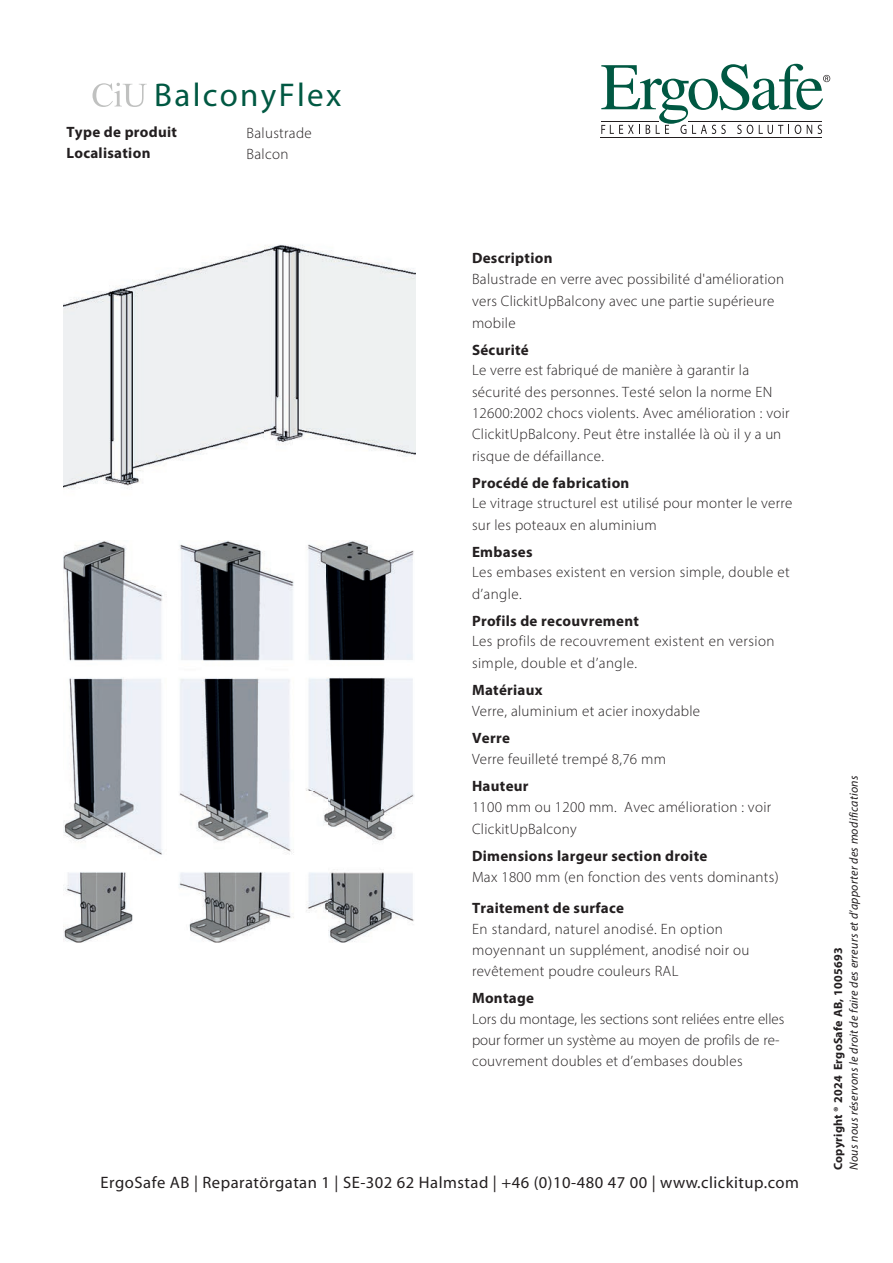
<style>
.page{position:relative;width:893px;height:1263px;background:#fff}
.page>*{position:absolute;margin:0;border:0;box-sizing:border-box;transform-origin:0 0}
.t1{font:33px "Myriad Pro";letter-spacing:.07em;color:#005842}
.t2{font:16.65px "Myriad";letter-spacing:.03em;color:#231f20}
.t3{font:300 15px/21.3px "Myriad Pro";letter-spacing:.02em;color:#231f20}
.t4{font:700 15px/20.2px "Myriad Pro";letter-spacing:.02em;color:#231f20}
.t5{font:300 15px/21.3px "Myriad Pro";color:#231f20}
.t6{font:italic 12px "Myriad Pro";letter-spacing:.02em;color:#231f20}
.t7{font:700 12px "Myriad Pro";letter-spacing:.02em;color:#231f20}
</style>
<div class="page">
<img style="left:64px;top:540px;width:350px;height:403px">
<img style="left:64px;top:244px;width:351px;height:245px">
<svg style="left:93px;top:83px;width:54px;height:24px"></svg>
<hr style="left:601px;top:137px;width:221px;height:1px;background:#231f20">
<svg style="left:601px;top:64px;width:229px;height:70px"></svg>
<h1 class="t1" style="left:154px;top:75px;width:189px">BalconyFlex</h1>
<p class="t4" style="left:66px;top:122px;width:112px">Type de produit<br>Localisation</p>
<p class="t3" style="left:247px;top:123px;width:67px">Balustrade<br>Balcon</p>
<p class="t4" style="left:472px;top:248px;width:82px">Description</p>
<p class="t3" style="left:472px;top:268px;width:314px;line-height:21.8px">Balustrade en verre avec possibilité d'amélioration vers ClickitUpBalcony avec une partie supérieure mobile</p>
<p class="t4" style="left:472px;top:339px;width:58px">Sécurité</p>
<p class="t3" style="left:472px;top:360px;width:319px">Le verre est fabriqué de manière à garantir la sécurité des personnes. Testé selon la norme EN 12600:2002 chocs violents. Avec amélioration : voir ClickitUpBalcony. Peut être installée là où il y a un risque de défaillance.</p>
<p class="t4" style="left:472px;top:472px;width:159px">Procédé de fabrication</p>
<p class="t3" style="left:472px;top:493px;width:322px">Le vitrage structurel est utilisé pour monter le verre sur les poteaux en aluminium</p>
<p class="t4" style="left:472px;top:541px;width:62px">Embases</p>
<p class="t3" style="left:472px;top:562px;width:319px">Les embases existent en version simple, double et d’angle.</p>
<p class="t4" style="left:472px;top:610px;width:168px">Profils de recouvrement</p>
<p class="t3" style="left:472px;top:631px;width:304px">Les profils de recouvrement existent en version simple, double et d’angle.</p>
<p class="t4" style="left:472px;top:679px;width:72px">Matériaux</p>
<p class="t3" style="left:472px;top:700px;width:230px">Verre, aluminium et acier inoxydable</p>
<p class="t4" style="left:472px;top:727px;width:39px">Verre</p>
<p class="t3" style="left:472px;top:748px;width:196px">Verre feuilleté trempé 8,76 mm</p>
<p class="t4" style="left:472px;top:775px;width:58px">Hauteur</p>
<p class="t3" style="left:472px;top:796px;width:301px;line-height:21.8px">1100 mm ou 1200 mm. Avec amélioration : voir<br>ClickitUpBalcony</p>
<p class="t4" style="left:472px;top:845px;width:237px">Dimensions largeur section droite</p>
<p class="t3" style="left:472px;top:866px;width:308px">Max 1800 mm (en fonction des vents dominants)</p>
<p class="t4" style="left:472px;top:897px;width:154px">Traitement de surface</p>
<p class="t3" style="left:472px;top:918px;width:279px">En standard, naturel anodisé. En option moyennant un supplément, anodisé noir ou revêtement poudre couleurs RAL</p>
<p class="t4" style="left:472px;top:987px;width:64px">Montage</p>
<p class="t5" style="left:472px;top:1008px;width:314px">Lors du montage, les sections sont reliées entre elles pour former un système au moyen de profils de re&shy;couvrement doubles et d’embases doubles</p>
<p class="t2" style="left:101px;top:1174px;width:700px">ErgoSafe AB | Reparatörgatan 1 | SE-302 62 Halmstad | +46 (0)10-480 47 00 | www.clickitup.com</p>
<p class="t6" style="left:846px;top:1170px;width:396px;rotate:-90deg">Nous nous réservons le droit de faire des erreurs et d’apporter des modifications</p>
<p class="t7" style="left:830px;top:1170px;width:224px;rotate:-90deg">Copyright ® 2024 ErgoSafe AB, 1005693</p>
</div>
